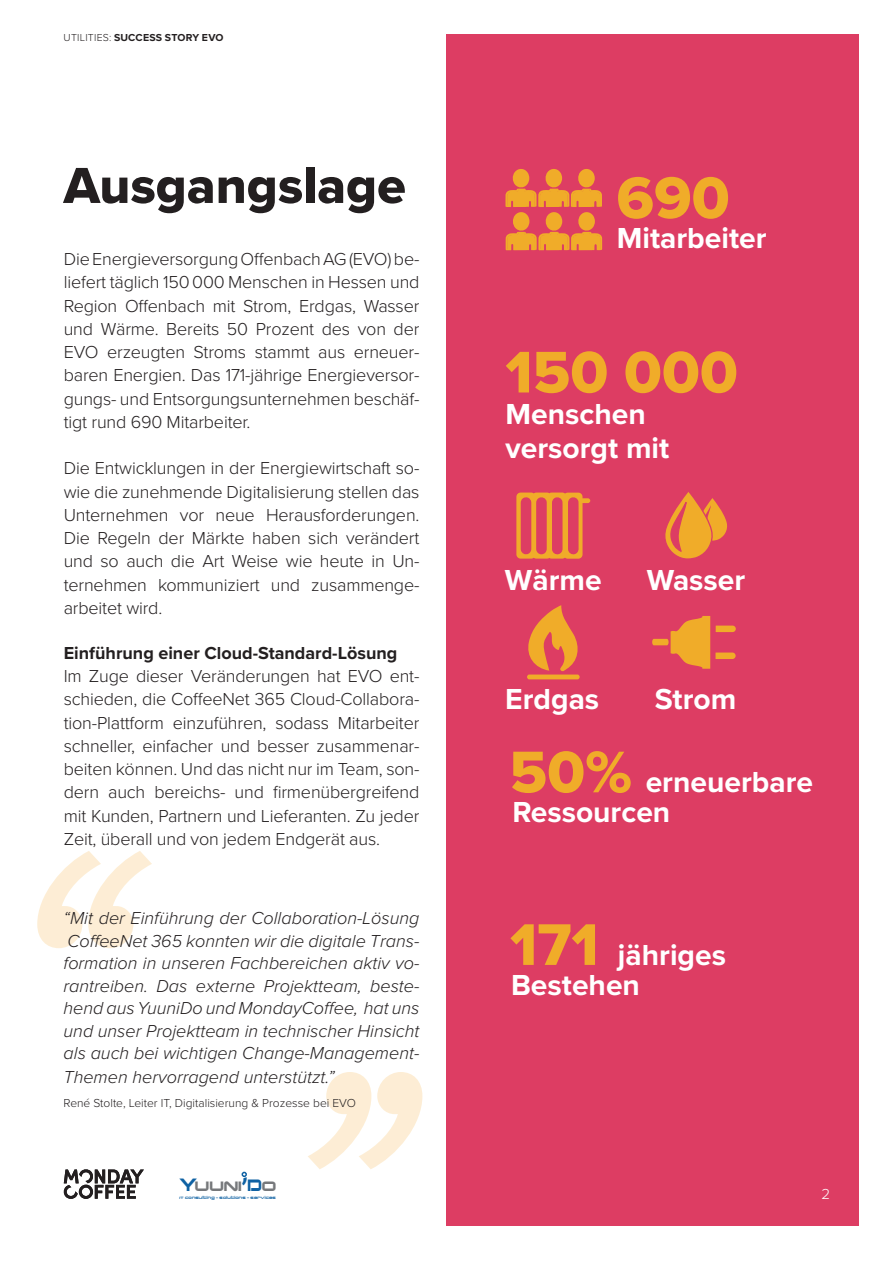
<style>
.page{position:relative;width:893px;height:1263px;background:#fff}
.page>*{position:absolute;margin:0;border:0;box-sizing:border-box;transform-origin:0 0}
.t1{font:60.9px "Proxima Nova Extrabld";color:#f0ac29}
.t2{font:52.5px "Proxima Nova Extrabld";color:#231f20}
.t3{font:700 30px/33px "Proxima Nova";color:#fff}
.t4{font:700 25.8px "Berlin Sans FB Demi";color:#0e61a3;scale:.67 1}
.t5{font:22.5px "Changeling Neo Stencil";color:#0e61a3;scale:.83 1}
.t6{font:300 18px/23.2px "Proxima Nova";letter-spacing:-.01em;color:#231f20;text-align:justify}
.t7{font:italic 300 18px/22.6px "Proxima Nova";color:#231f20;text-align:justify}
.t8{font:700 18px "Proxima Nova";color:#231f20}
.t9{font:17.1px "Changeling Neo Stencil";color:#76787b}
.t10{font:300 15px "Proxima Nova";color:#fff}
.t11{font:300 12px "Proxima Nova";color:#231f20}
.t12{font:700 10.5px "Proxima Nova";letter-spacing:.02em;color:#231f20}
.t13{font:4.2px "Changeling Neo Stencil";letter-spacing:.05em;color:#0e61a3;scale:.95 1}
.s1{font-weight:300}
.s2{font-size:20.7px;color:#0e61a3}
</style>
<div class="page">
<svg style="left:242px;top:1172px;width:5px;height:5px"></svg>
<div style="left:446px;top:34px;width:413px;height:1192px;background:#dd3d63"></div>
<svg style="left:64px;top:1169px;width:80px;height:30px"></svg>
<svg style="left:505px;top:169px;width:97px;height:81px"></svg>
<svg style="left:665px;top:492px;width:62px;height:67px"></svg>
<svg style="left:528px;top:605px;width:50px;height:67px"></svg>
<div style="left:527px;top:674px;width:53px;height:5px;background:#f0ac29;border-radius:2px"></div>
<svg style="left:516px;top:492px;width:74px;height:67px"></svg>
<svg style="left:652px;top:616px;width:84px;height:53px"></svg>
<svg style="left:37px;top:851px;width:115px;height:97px"></svg>
<svg style="left:308px;top:1072px;width:114px;height:97px"></svg>
<p class="t12" style="left:64px;top:31px;width:162px"><span class="s1">UTILITIES:</span> SUCCESS STORY EVO</p>
<h2 class="t2" style="left:63px;top:154px;width:344px">Ausgangslage</h2>
<p class="t6" style="left:64px;top:248px;width:357px">Die Energieversorgung Offenbach AG (EVO) be&shy;liefert täglich 150 000 Menschen in Hessen und Region Offenbach mit Strom, Erdgas, Wasser und Wärme. Bereits 50 Prozent des von der EVO erzeugten Stroms stammt aus erneuer&shy;baren Energien. Das 171-jährige Energieversor&shy;gungs- und Entsorgungsunternehmen beschäf&shy;tigt rund 690 Mitarbeiter.</p>
<p class="t6" style="left:64px;top:457px;width:357px">Die Entwicklungen in der Energiewirtschaft so&shy;wie die zunehmende Digitalisierung stellen das Unternehmen vor neue Herausforderungen.<br>Die Regeln der Märkte haben sich verändert und so auch die Art Weise wie heute in Un&shy;ternehmen kommuniziert und zusammenge&shy;arbeitet wird.</p>
<p class="t8" style="left:64px;top:642px;width:335px">Einführung einer Cloud-Standard-Lösung</p>
<p class="t6" style="left:64px;top:665px;width:357px">Im Zuge dieser Veränderungen hat EVO ent&shy;schieden, die CoffeeNet 365 Cloud-Collabora&shy;tion-Plattform einzuführen, sodass Mitarbeiter schneller, einfacher und besser zusammenar&shy;beiten können. Und das nicht nur im Team, son&shy;dern auch bereichs- und firmenübergreifend mit Kunden, Partnern und Lieferanten. Zu jeder Zeit, überall und von jedem Endgerät aus.</p>
<p class="t7" style="left:64px;top:908px;width:357px">“Mit der Einführung der Collaboration-Lösung CoffeeNet 365 konnten wir die digitale Trans&shy;formation in unseren Fachbereichen aktiv vo&shy;rantreiben. Das externe Projektteam, beste&shy;hend aus YuuniDo und MondayCoffee, hat uns und unser Projektteam in technischer Hinsicht als auch bei wichtigen Change-Management-Themen hervorragend unterstützt.”</p>
<p class="t11" style="left:64px;top:1096px;width:294px">René Stolte, Leiter IT, Digitalisierung &amp; Prozesse bei EVO</p>
<p class="t5" style="left:180px;top:1170px;width:21px">Y</p>
<h3 class="t4" style="left:242px;top:1158px;width:9px">,</h3>
<p class="t9" style="left:195px;top:1175px;width:83px">UUNI <span class="s2">D</span>O</p>
<p class="t13" style="left:179px;top:1195px;width:103px">IT Consulting - Solutions - Services</p>
<h1 class="t1" style="left:616px;top:161px;width:115px">690</h1>
<h3 class="t3" style="left:617px;top:223px;width:151px">Mitarbeiter</h3>
<h1 class="t1" style="left:505px;top:336px;width:234px">150 000</h1>
<h3 class="t3" style="left:505px;top:399px;width:165px">Menschen versorgt mit</h3>
<h3 class="t3" style="left:505px;top:564px;width:98px">Wärme</h3>
<h3 class="t3" style="left:647px;top:564px;width:100px">Wasser</h3>
<h3 class="t3" style="left:505px;top:684px;width:96px">Erdgas</h3>
<h1 class="t1" style="left:510px;top:735px;width:124px">50%</h1>
<h3 class="t3" style="left:655px;top:684px;width:83px">Strom</h3>
<h3 class="t3" style="left:646px;top:767px;width:169px">erneuerbare</h3>
<h3 class="t3" style="left:512px;top:797px;width:159px">Ressourcen</h3>
<h1 class="t1" style="left:510px;top:908px;width:90px">171</h1>
<h3 class="t3" style="left:618px;top:939px;width:110px">jähriges</h3>
<h3 class="t3" style="left:511px;top:969px;width:130px">Bestehen</h3>
<p class="t10" style="left:821px;top:1185px;width:10px">2</p>
</div>
